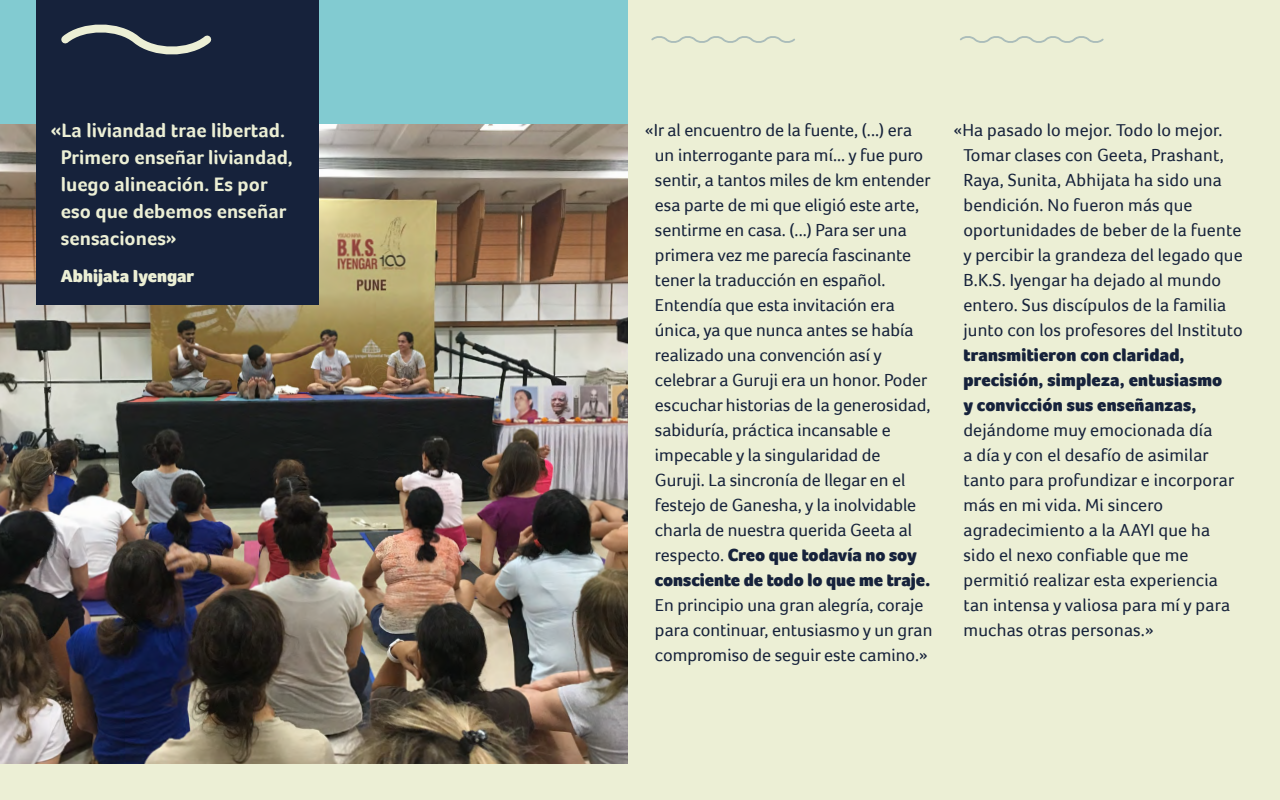
<style>
.page{position:relative;width:1280px;height:800px;background:#ecefd5}
.page>*{position:absolute;margin:0;border:0;box-sizing:border-box;transform-origin:0 0}
.t1{font:700 20px/27px "Foco";color:#ecefd5}
.t2{font:18px/25px "Foco";color:#16223b}
.t3{font:900 18px/25px "Foco";letter-spacing:.01em;color:#16223b}
.t4{font:900 18px "Foco";color:#ecefd5}
.s1{font-weight:900}
</style>
<div class="page">
<svg style="left:960px;top:36px;width:144px;height:7px"></svg>
<svg style="left:651px;top:36px;width:144px;height:7px"></svg>
<img style="left:0;top:123px;width:627px;height:641px">
<div style="left:0;top:0;width:627px;height:123px;background:#82cbd1"></div>
<div style="left:36px;top:0;width:283px;height:305px;background:#16223b"></div>
<svg style="left:61px;top:25px;width:151px;height:30px"></svg>
<p class="t1" style="left:61px;top:116px;width:233px;text-indent:-10px">«La liviandad trae libertad.<br>Primero enseñar liviandad, luego alineación. Es por eso que debemos enseñar sensaciones»</p>
<p class="t4" style="left:61px;top:265px;width:135px">Abhijata Iyengar</p>
<p class="t2" style="left:655px;top:117px;width:277px;text-indent:-10px">«Ir al encuentro de la fuente, (...) era un interrogante para mí... y fue puro sentir, a tantos miles de km entender esa parte de mi que eligió este arte, sentirme en casa. (...) Para ser una primera vez me parecía fascinante tener la traducción en español.<br>Entendía que esta invitación era única, ya que nunca antes se había realizado una convención así y celebrar a Guruji era un honor. Poder escuchar historias de la generosidad, sabiduría, práctica incansable e impecable y la singularidad de Guruji. La sincronía de llegar en el festejo de Ganesha, y la inolvidable charla de nuestra querida Geeta al respecto. <span class="s1">Creo que todavía no soy consciente de todo lo que me traje.</span></p>
<p class="t2" style="left:655px;top:592px;width:279px">En principio una gran alegría, coraje para continuar, entusiasmo y un gran compromiso de seguir este camino.»</p>
<p class="t2" style="left:963px;top:117px;width:281px;text-indent:-10px">«Ha pasado lo mejor. Todo lo mejor.<br>Tomar clases con Geeta, Prashant, Raya, Sunita, Abhijata ha sido una bendición. No fueron más que oportunidades de beber de la fuente y percibir la grandeza del legado que B.K.S. Iyengar ha dejado al mundo entero. Sus discípulos de la familia junto con los profesores del Instituto</p>
<p class="t3" style="left:963px;top:343px;width:260px">transmitieron con claridad, precisión, simpleza, entusiasmo y convicción sus enseñanzas,</p>
<p class="t2" style="left:963px;top:417px;width:272px">dejándome muy emocionada día<br>a día y con el desafío de asimilar tanto para profundizar e incorporar más en mi vida. Mi sincero agradecimiento a la AAYI que ha sido el nexo confiable que me permitió realizar esta experiencia tan intensa y valiosa para mí y para muchas otras personas.»</p>
</div>
